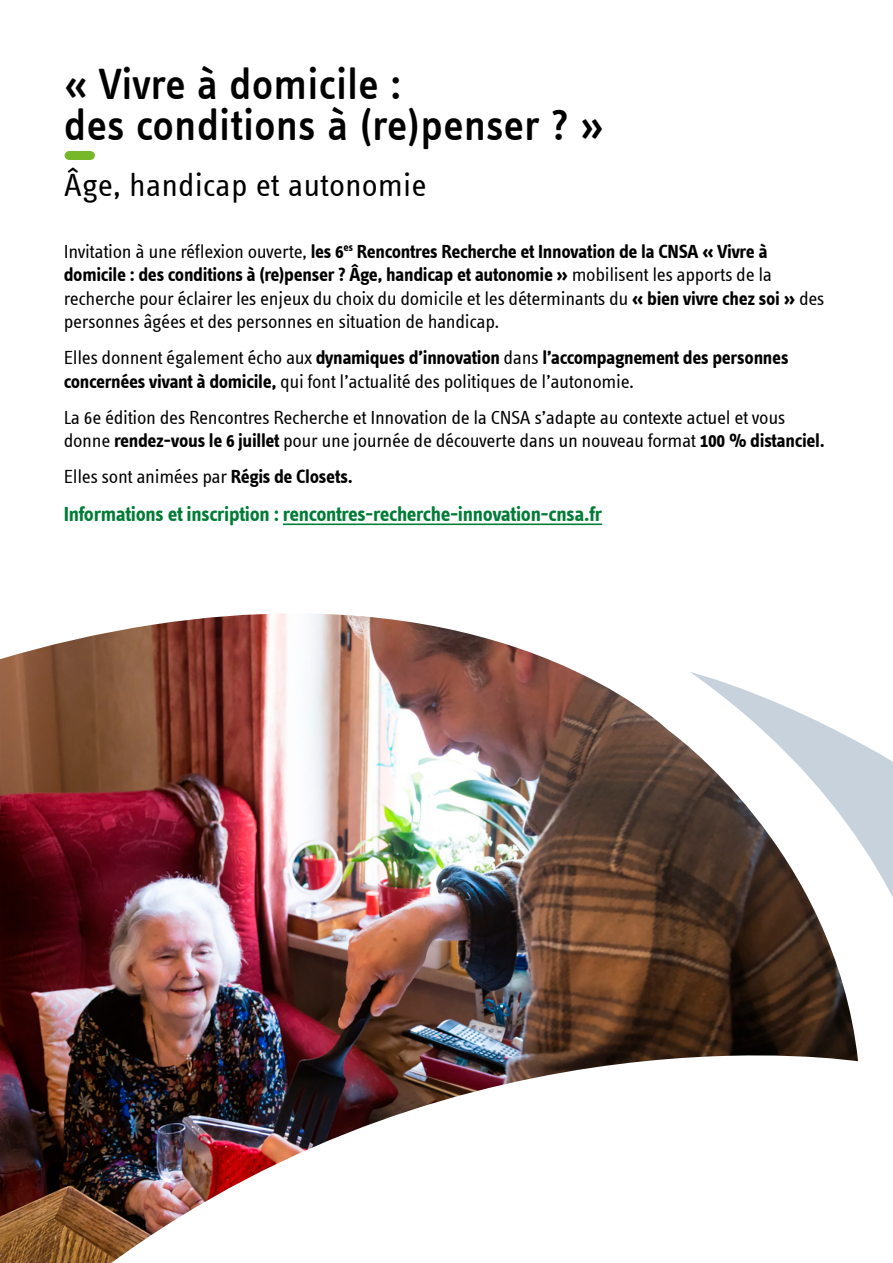
<style>
.page{position:relative;width:893px;height:1263px;background:#fff}
.page>*{position:absolute;margin:0;border:0;box-sizing:border-box;transform-origin:0 0}
.H1_-_TITRE_CHAPITRE{font:500 45px/40.5px "Info Text Offc";color:#000}
.H1_-_TITRE_CHAPITRE-2{font:33px "Info Text Offc";color:#000}
.Texte_Vivre_à_Domici{font:700 21px "Info Text Offc";letter-spacing:-.02em;color:#007c37}
.Texte_Vivre_à_Domici-2{font:19.5px/23.4px "Info Text Offc";letter-spacing:-.015em;color:#000}
.s1{font-weight:700}
</style>
<div class="page">
<div style="left:69px;top:151px;width:21px;height:9px;background:#76b82a"></div>
<svg style="left:858px;top:742px;width:35px;height:155px;fill:#c8d2dc"></svg>
<img style="left:0;top:613px;width:858px;height:650px">
<hr style="left:283px;top:523px;width:319px;height:2px;background:#007c37">
<h1 class="H1_-_TITRE_CHAPITRE" style="left:64px;top:64px;width:542px">« Vivre à domicile :<br>des conditions à (re)penser ? »</h1>
<h1 class="H1_-_TITRE_CHAPITRE-2" style="left:64px;top:167px;width:364px">Âge, handicap et autonomie</h1>
<p class="Texte_Vivre_à_Domici-2" style="left:64px;top:240px;width:762px">Invitation à une réflexion ouverte, <span class="s1">les 6</span><sup>es</sup> <span class="s1">Rencontres Recherche et Innovation de la CNSA « Vivre à domicile : des conditions à (re)penser ? Âge, handicap et autonomie »</span> mobilisent les apports de la recherche pour éclairer les enjeux du choix du domicile et les déterminants du <span class="s1">« bien vivre chez soi »</span> des personnes âgées et des personnes en situation de handicap.</p>
<p class="Texte_Vivre_à_Domici-2" style="left:64px;top:346px;width:726px">Elles donnent également écho aux <span class="s1">dynamiques d’innovation</span> dans <span class="s1">l’accompagnement des personnes concernées vivant à domicile,</span> qui font l’actualité des politiques de l’autonomie.</p>
<p class="Texte_Vivre_à_Domici-2" style="left:64px;top:406px;width:762px">La 6e édition des Rencontres Recherche et Innovation de la CNSA s’adapte au contexte actuel et vous donne <span class="s1">rendez-vous le 6 juillet</span> pour une journée de découverte dans un nouveau format <span class="s1">100 % distanciel.</span></p>
<p class="Texte_Vivre_à_Domici-2" style="left:64px;top:465px;width:290px">Elles sont animées par <span class="s1">Régis de Closets.</span></p>
<p class="Texte_Vivre_à_Domici" style="left:64px;top:502px;width:540px">Informations et inscription : rencontres-recherche-innovation-cnsa.fr</p>
</div>
